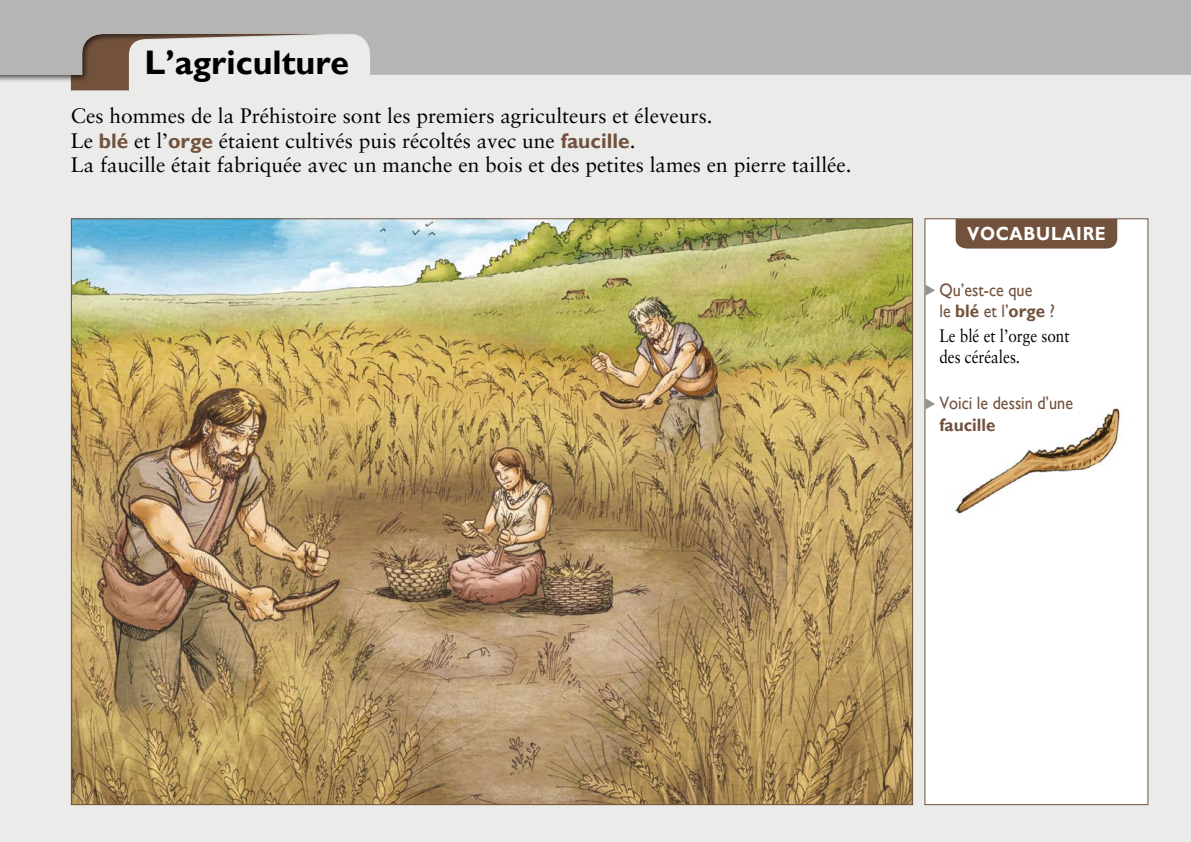
<style>
.page{position:relative;width:1191px;height:842px;background:#ebecea}
.page>*{position:absolute;margin:0;border:0;box-sizing:border-box;transform-origin:0 0}
.t1{font:700 34px "Gill Sans";color:#000}
.t2{font:21px/24.5px "Sabon";color:#000}
.t3{font:700 19px "Gill Sans";letter-spacing:.04em;color:#fff;scale:.9 1}
.t4{font:18px/21.6px "Gill Sans";color:#72523d;scale:.9 1}
.t5{font:18px/21.6px "Sabon";color:#000;scale:.85 1}
.t6{font:700 18px "Gill Sans";color:#72523d;scale:.95 1}
.s1{font-family:"Gill Sans";font-weight:700;color:#72523d}
.s2{font-weight:700}
</style>
<div class="page">
<div style="left:0;top:0;width:1191px;height:94px;background:#000;opacity:.65"></div>
<svg style="left:0;top:0;width:1191px;height:75px;background:#b8b7b5"></svg>
<img style="left:73px;top:220px;width:838px;height:583px">
<div style="left:924px;top:218px;width:224px;height:587px;background:#fff"></div>
<div style="left:955px;top:219px;width:162px;height:30px;background:#72523d"></div>
<img style="left:951px;top:402px;width:169px;height:112px">
<svg style="left:925px;top:285px;width:10px;height:11px"></svg>
<svg style="left:925px;top:398px;width:10px;height:11px"></svg>
<h1 class="t1" style="left:145px;top:43px;width:206px">L’agriculture</h1>
<p class="t2" style="left:71px;top:103px;width:782px">Ces hommes de la Préhistoire sont les premiers agriculteurs et éleveurs.<br>Le <span class="s1">blé</span> et l’<span class="s1">orge</span> étaient cultivés puis récoltés avec une <span class="s1">faucille</span>.<br>La faucille était fabriquée avec un manche en bois et des petites lames en pierre taillée.</p>
<p class="t3" style="left:967px;top:223px;width:156px">vocabulaire</p>
<p class="t4" style="left:939px;top:279px;width:130px">Qu’est-ce que<br>le <span class="s2">blé</span> et l’<span class="s2">orge</span> ?</p>
<p class="t5" style="left:939px;top:325px;width:155px">Le blé et l’orge sont des céréales.</p>
<p class="t4" style="left:939px;top:393px;width:150px">Voici le dessin d’une</p>
<p class="t6" style="left:939px;top:414px;width:61px">faucille</p>
</div>
